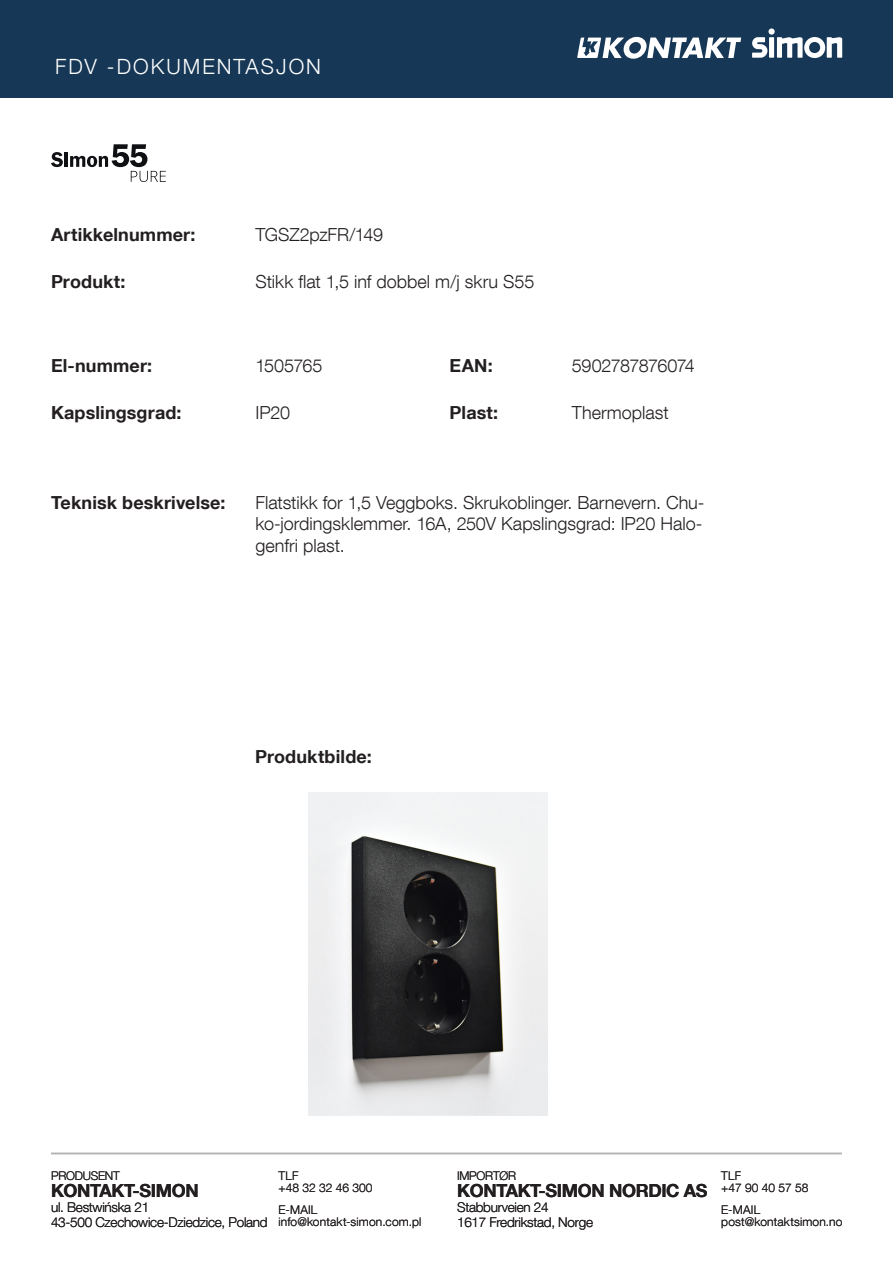
<style>
.page{position:relative;width:893px;height:1263px;background:#fff}
.page>*{position:absolute;margin:0;border:0;box-sizing:border-box;transform-origin:0 0}
.t1{font:300 21px "Helvetica Neue LT Com";letter-spacing:.095em;color:#fff}
.t2{font:300 18px/21.6px "Helvetica Neue LT Com";color:#231f20;text-align:justify}
.t3{font:700 18px "Helvetica Neue LT Com";letter-spacing:.005em;color:#231f20}
.t4{font:700 18px "Helvetica Neue LT Com";letter-spacing:-.02em;color:#231f20}
.t5{font:300 18px "Helvetica Neue LT Com";letter-spacing:-.035em;color:#231f20}
.t6{font:300 18px "Helvetica Neue LT Com";letter-spacing:-.02em;color:#231f20}
.t7{font:300 13.5px "Helvetica Neue LT Com";letter-spacing:-.02em;color:#231f20}
.t8{font:300 12px "Helvetica Neue LT Com";letter-spacing:.01em;color:#231f20}
.t9{font:300 12px "Helvetica Neue LT Com";letter-spacing:-.02em;color:#231f20}
</style>
<div class="page">
<svg style="left:51px;top:144px;width:115px;height:38px"></svg>
<img style="left:309px;top:792px;width:238px;height:323px">
<div style="left:0;top:0;width:893px;height:98px;background:#163756"></div>
<div style="left:769px;top:37px;width:5px;height:21px;background:#fff"></div>
<svg style="left:752px;top:37px;width:16px;height:21px"></svg>
<svg style="left:777px;top:37px;width:65px;height:21px"></svg>
<svg style="left:768px;top:28px;width:7px;height:7px"></svg>
<svg style="left:577px;top:37px;width:164px;height:22px"></svg>
<hr style="left:51px;top:1153px;width:791px;height:1px;background:#b3b3b3">
<p class="t1" style="left:55px;top:53px;width:267px">FDV -DOKUMENTASJON</p>
<p class="t3" style="left:51px;top:224px;width:146px">Artikkelnummer:</p>
<p class="t2" style="left:255px;top:224px;width:129px">TGSZ2pzFR/149</p>
<p class="t2" style="left:255px;top:270px;width:280px">Stikk flat 1,5 inf dobbel m/j skru S55</p>
<p class="t3" style="left:51px;top:270px;width:76px">Produkt:</p>
<p class="t6" style="left:255px;top:355px;width:69px">1505765</p>
<p class="t2" style="left:255px;top:401px;width:36px">IP20</p>
<p class="t2" style="left:572px;top:401px;width:98px">Thermoplast</p>
<p class="t5" style="left:572px;top:355px;width:124px">5902787876074</p>
<p class="t3" style="left:51px;top:354px;width:103px">El-nummer:</p>
<p class="t3" style="left:51px;top:401px;width:132px">Kapslingsgrad:</p>
<p class="t3" style="left:450px;top:401px;width:50px">Plast:</p>
<p class="t3" style="left:450px;top:354px;width:45px">EAN:</p>
<p class="t3" style="left:51px;top:491px;width:176px">Teknisk beskrivelse:</p>
<p class="t2" style="left:255px;top:491px;width:450px">Flatstikk for 1,5 Veggboks. Skrukoblinger. Barnevern. Chu&shy;ko-jordingsklemmer. 16A, 250V Kapslingsgrad: IP20 Halo&shy;genfri plast.</p>
<p class="t3" style="left:255px;top:745px;width:118px">Produktbilde:</p>
<p class="t9" style="left:51px;top:1168px;width:70px">PRODUSENT</p>
<p class="t4" style="left:51px;top:1179px;width:149px">KONTAKT-SIMON</p>
<p class="t7" style="left:51px;top:1198px;width:100px">ul. Bestwińska 21</p>
<p class="t7" style="left:51px;top:1213px;width:218px">43-500 Czechowice-Dziedzice, Poland</p>
<p class="t8" style="left:279px;top:1168px;width:21px">TLF</p>
<p class="t8" style="left:279px;top:1180px;width:95px">+48 32 32 46 300</p>
<p class="t8" style="left:279px;top:1202px;width:40px">E-MAIL</p>
<p class="t8" style="left:279px;top:1214px;width:144px">info@kontakt-simon.com.pl</p>
<p class="t9" style="left:457px;top:1168px;width:61px">IMPORTØR</p>
<p class="t4" style="left:457px;top:1179px;width:252px">KONTAKT-SIMON NORDIC AS</p>
<p class="t7" style="left:457px;top:1198px;width:93px">Stabburveien 24</p>
<p class="t7" style="left:457px;top:1213px;width:137px">1617 Fredrikstad, Norge</p>
<p class="t8" style="left:721px;top:1168px;width:21px">TLF</p>
<p class="t8" style="left:721px;top:1180px;width:89px">+47 90 40 57 58</p>
<p class="t8" style="left:721px;top:1202px;width:40px">E-MAIL</p>
<p class="t8" style="left:721px;top:1214px;width:123px">post@kontaktsimon.no</p>
</div>
